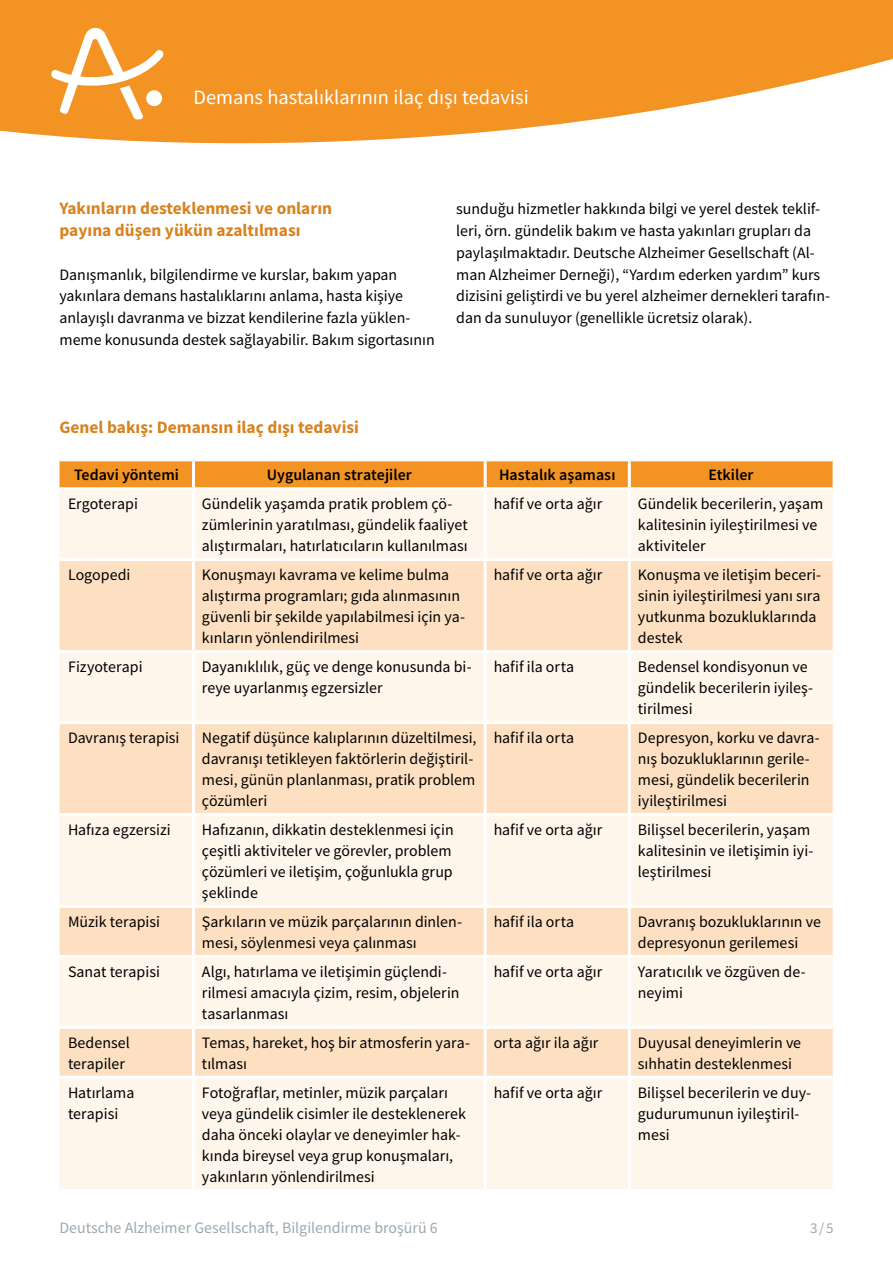
<style>
.page{position:relative;width:893px;height:1263px;background:#fff}
.page>*{position:absolute;margin:0;border:0;box-sizing:border-box;transform-origin:0 0}
.t1{font:20.4px "Source Sans Pro";color:#fff}
.Zwischenüberschrift{font:700 17.4px/21.9px "Source Sans Pro";color:#d78320}
.tabelle_fließtext{font:15.9px/21px "Source Sans Pro";color:#000}
.fließtext_ohne-Absta{font:15.9px/21.9px "Source Sans Pro";color:#000}
.tabelle_rubrik_schwa{font:600 15.9px "Source Sans Pro";color:#000}
.t2{font:15.9px "Source Sans Pro";color:#9ca9b1}
.t3{font:15px "Source Sans Pro";color:#9ca9b1}
</style>
<div class="page">
<svg style="left:0;top:0;width:893px;height:143px;fill:#f39323"></svg>
<svg style="left:51px;top:28px;width:112px;height:92px"></svg>
<div style="left:60px;top:461px;width:773px;height:26px;background:#f39323"></div>
<div style="left:60px;top:490px;width:773px;height:699px;background:#fef5eb"></div>
<svg style="left:60px;top:561px;width:773px;height:515px;background:#fde9d4"></svg>
<hr style="left:192px;top:461px;width:3px;height:26px;background:#fff">
<hr style="left:484px;top:461px;width:3px;height:26px;background:#fff">
<hr style="left:628px;top:461px;width:3px;height:26px;background:#fff">
<hr style="left:192px;top:490px;width:3px;height:68px;background:#fff">
<hr style="left:484px;top:490px;width:3px;height:68px;background:#fff">
<hr style="left:628px;top:490px;width:3px;height:68px;background:#fff">
<hr style="left:60px;top:558px;width:133px;height:3px;background:#fff">
<hr style="left:193px;top:558px;width:292px;height:3px;background:#fff">
<hr style="left:192px;top:561px;width:3px;height:89px;background:#fff">
<hr style="left:485px;top:558px;width:144px;height:3px;background:#fff">
<hr style="left:484px;top:561px;width:3px;height:89px;background:#fff">
<hr style="left:629px;top:558px;width:204px;height:3px;background:#fff">
<hr style="left:628px;top:561px;width:3px;height:89px;background:#fff">
<hr style="left:60px;top:650px;width:133px;height:3px;background:#fff">
<hr style="left:193px;top:650px;width:292px;height:3px;background:#fff">
<hr style="left:192px;top:653px;width:3px;height:68px;background:#fff">
<hr style="left:485px;top:650px;width:144px;height:3px;background:#fff">
<hr style="left:484px;top:653px;width:3px;height:68px;background:#fff">
<hr style="left:629px;top:650px;width:204px;height:3px;background:#fff">
<hr style="left:628px;top:653px;width:3px;height:68px;background:#fff">
<hr style="left:60px;top:721px;width:133px;height:3px;background:#fff">
<hr style="left:193px;top:721px;width:292px;height:3px;background:#fff">
<hr style="left:192px;top:724px;width:3px;height:89px;background:#fff">
<hr style="left:485px;top:721px;width:144px;height:3px;background:#fff">
<hr style="left:484px;top:724px;width:3px;height:89px;background:#fff">
<hr style="left:629px;top:721px;width:204px;height:3px;background:#fff">
<hr style="left:628px;top:724px;width:3px;height:89px;background:#fff">
<hr style="left:60px;top:813px;width:133px;height:3px;background:#fff">
<hr style="left:193px;top:813px;width:292px;height:3px;background:#fff">
<hr style="left:192px;top:816px;width:3px;height:89px;background:#fff">
<hr style="left:485px;top:813px;width:144px;height:3px;background:#fff">
<hr style="left:484px;top:816px;width:3px;height:89px;background:#fff">
<hr style="left:629px;top:813px;width:204px;height:3px;background:#fff">
<hr style="left:628px;top:816px;width:3px;height:89px;background:#fff">
<hr style="left:60px;top:905px;width:133px;height:3px;background:#fff">
<hr style="left:193px;top:905px;width:292px;height:3px;background:#fff">
<hr style="left:192px;top:908px;width:3px;height:47px;background:#fff">
<hr style="left:485px;top:905px;width:144px;height:3px;background:#fff">
<hr style="left:484px;top:908px;width:3px;height:47px;background:#fff">
<hr style="left:629px;top:905px;width:204px;height:3px;background:#fff">
<hr style="left:628px;top:908px;width:3px;height:47px;background:#fff">
<hr style="left:60px;top:955px;width:133px;height:3px;background:#fff">
<hr style="left:193px;top:955px;width:292px;height:3px;background:#fff">
<hr style="left:192px;top:958px;width:3px;height:68px;background:#fff">
<hr style="left:485px;top:955px;width:144px;height:3px;background:#fff">
<hr style="left:484px;top:958px;width:3px;height:68px;background:#fff">
<hr style="left:629px;top:955px;width:204px;height:3px;background:#fff">
<hr style="left:628px;top:958px;width:3px;height:68px;background:#fff">
<hr style="left:60px;top:1026px;width:133px;height:3px;background:#fff">
<hr style="left:193px;top:1026px;width:292px;height:3px;background:#fff">
<hr style="left:192px;top:1029px;width:3px;height:47px;background:#fff">
<hr style="left:485px;top:1026px;width:144px;height:3px;background:#fff">
<hr style="left:484px;top:1029px;width:3px;height:47px;background:#fff">
<hr style="left:629px;top:1026px;width:204px;height:3px;background:#fff">
<hr style="left:628px;top:1029px;width:3px;height:47px;background:#fff">
<hr style="left:60px;top:1076px;width:133px;height:3px;background:#fff">
<hr style="left:193px;top:1076px;width:292px;height:3px;background:#fff">
<hr style="left:192px;top:1079px;width:3px;height:110px;background:#fff">
<hr style="left:485px;top:1076px;width:144px;height:3px;background:#fff">
<hr style="left:484px;top:1079px;width:3px;height:110px;background:#fff">
<hr style="left:629px;top:1076px;width:204px;height:3px;background:#fff">
<hr style="left:628px;top:1079px;width:3px;height:110px;background:#fff">
<p class="t1" style="left:193px;top:84px;width:337px">Demans hastalıklarının ilaç dışı tedavisi</p>
<p class="Zwischenüberschrift" style="left:60px;top:197px;width:274px">Yakınların desteklenmesi ve onların payına düşen yükün azaltılması</p>
<p class="fließtext_ohne-Absta" style="left:60px;top:263px;width:377px">Danışmanlık, bilgilendirme ve kurslar, bakım yapan yakınlara demans hastalıklarını anlama, hasta kişiye anlayışlı davranma ve bizzat kendilerine fazla yüklen&shy;meme konusunda destek sağlayabilir. Bakım sigortasının</p>
<p class="fließtext_ohne-Absta" style="left:456px;top:197px;width:375px">sunduğu hizmetler hakkında bilgi ve yerel destek teklif&shy;leri, örn. gündelik bakım ve hasta yakınları grupları da paylaşılmaktadır. Deutsche Alzheimer Gesellschaft (Al&shy;man Alzheimer Derneği), “Yardım ederken yardım” kurs dizisini geliştirdi ve bu yerel alzheimer dernekleri tarafın&shy;dan da sunuluyor (genellikle ücretsiz olarak).</p>
<p class="Zwischenüberschrift" style="left:60px;top:416px;width:301px">Genel bakış: Demansın ilaç dışı tedavisi</p>
<p class="tabelle_rubrik_schwa" style="left:74px;top:464px;width:106px">Tedavi yöntemi</p>
<p class="tabelle_rubrik_schwa" style="left:267px;top:464px;width:146px">Uygulanan stratejiler</p>
<p class="tabelle_rubrik_schwa" style="left:499px;top:464px;width:118px">Hastalık aşaması</p>
<p class="tabelle_rubrik_schwa" style="left:708px;top:464px;width:47px">Etkiler</p>
<p class="tabelle_fließtext" style="left:68px;top:493px;width:71px">Ergoterapi</p>
<p class="tabelle_fließtext" style="left:202px;top:493px;width:267px">Gündelik yaşamda pratik problem çö&shy;zümlerinin yaratılması, gündelik faaliyet alıştırmaları, hatırlatıcıların kullanılması</p>
<p class="tabelle_fließtext" style="left:494px;top:493px;width:110px">hafif ve orta ağır</p>
<p class="tabelle_fließtext" style="left:638px;top:493px;width:187px">Gündelik becerilerin, yaşam kalitesinin iyileştirilmesi ve aktiviteler</p>
<p class="tabelle_fließtext" style="left:68px;top:564px;width:64px">Logopedi</p>
<p class="tabelle_fließtext" style="left:202px;top:564px;width:265px">Konuşmayı kavrama ve kelime bulma alıştırma programları; gıda alınmasının güvenli bir şekilde yapılabilmesi için ya&shy;kınların yönlendirilmesi</p>
<p class="tabelle_fließtext" style="left:494px;top:564px;width:110px">hafif ve orta ağır</p>
<p class="tabelle_fließtext" style="left:638px;top:564px;width:185px">Konuşma ve iletişim beceri&shy;sinin iyileştirilmesi yanı sıra yutkunma bozukluklarında destek</p>
<p class="tabelle_fließtext" style="left:68px;top:656px;width:76px">Fizyoterapi</p>
<p class="tabelle_fließtext" style="left:202px;top:656px;width:271px">Dayanıklılık, güç ve denge konusunda bi&shy;reye uyarlanmış egzersizler</p>
<p class="tabelle_fließtext" style="left:494px;top:656px;width:82px">hafif ila orta</p>
<p class="tabelle_fließtext" style="left:638px;top:656px;width:177px">Bedensel kondisyonun ve gündelik becerilerin iyileş&shy;tirilmesi</p>
<p class="tabelle_fließtext" style="left:68px;top:727px;width:113px">Davranış terapisi</p>
<p class="tabelle_fließtext" style="left:202px;top:727px;width:276px">Negatif düşünce kalıplarının düzeltilmesi, davranışı tetikleyen faktörlerin değiştiril&shy;mesi, günün planlanması, pratik problem çözümleri</p>
<p class="tabelle_fließtext" style="left:494px;top:727px;width:82px">hafif ila orta</p>
<p class="tabelle_fließtext" style="left:638px;top:727px;width:184px">Depresyon, korku ve davra&shy;nış bozukluklarının gerile&shy;mesi, gündelik becerilerin iyileştirilmesi</p>
<p class="tabelle_fließtext" style="left:68px;top:819px;width:104px">Hafıza egzersizi</p>
<p class="tabelle_fließtext" style="left:202px;top:819px;width:253px">Hafızanın, dikkatin desteklenmesi için çeşitli aktiviteler ve görevler, problem çözümleri ve iletişim, çoğunlukla grup şeklinde</p>
<p class="tabelle_fließtext" style="left:494px;top:819px;width:110px">hafif ve orta ağır</p>
<p class="tabelle_fließtext" style="left:638px;top:819px;width:177px">Bilişsel becerilerin, yaşam kalitesinin ve iletişimin iyi&shy;leştirilmesi</p>
<p class="tabelle_fließtext" style="left:68px;top:911px;width:94px">Müzik terapisi</p>
<p class="tabelle_fließtext" style="left:202px;top:911px;width:262px">Şarkıların ve müzik parçalarının dinlen&shy;mesi, söylenmesi veya çalınması</p>
<p class="tabelle_fließtext" style="left:494px;top:911px;width:82px">hafif ila orta</p>
<p class="tabelle_fließtext" style="left:638px;top:911px;width:185px">Davranış bozukluklarının ve depresyonun gerilemesi</p>
<p class="tabelle_fließtext" style="left:68px;top:961px;width:93px">Sanat terapisi</p>
<p class="tabelle_fließtext" style="left:202px;top:961px;width:259px">Algı, hatırlama ve iletişimin güçlendi&shy;rilmesi amacıyla çizim, resim, objelerin tasarlanması</p>
<p class="tabelle_fließtext" style="left:494px;top:961px;width:110px">hafif ve orta ağır</p>
<p class="tabelle_fließtext" style="left:638px;top:961px;width:169px">Yaratıcılık ve özgüven de&shy;neyimi</p>
<p class="tabelle_fließtext" style="left:68px;top:1032px;width:63px">Bedensel terapiler</p>
<p class="tabelle_fließtext" style="left:202px;top:1032px;width:269px">Temas, hareket, hoş bir atmosferin yara&shy;tılması</p>
<p class="tabelle_fließtext" style="left:494px;top:1032px;width:106px">orta ağır ila ağır</p>
<p class="tabelle_fließtext" style="left:638px;top:1032px;width:165px">Duyusal deneyimlerin ve sıhhatin desteklenmesi</p>
<p class="tabelle_fließtext" style="left:68px;top:1082px;width:68px">Hatırlama terapisi</p>
<p class="tabelle_fließtext" style="left:202px;top:1082px;width:265px">Fotoğraflar, metinler, müzik parçaları veya gündelik cisimler ile desteklenerek daha önceki olaylar ve deneyimler hak&shy;kında bireysel veya grup konuşmaları, yakınların yönlendirilmesi</p>
<p class="tabelle_fließtext" style="left:494px;top:1082px;width:110px">hafif ve orta ağır</p>
<p class="tabelle_fließtext" style="left:638px;top:1082px;width:175px">Bilişsel becerilerin ve duy&shy;gudurumunun iyileştiril&shy;mesi</p>
<p class="t2" style="left:60px;top:1218px;width:380px">Deutsche Alzheimer Gesellschaft, Bilgilendirme broşürü 6</p>
<p class="t3" style="left:810px;top:1219px;width:25px">3 / 5</p>
</div>
